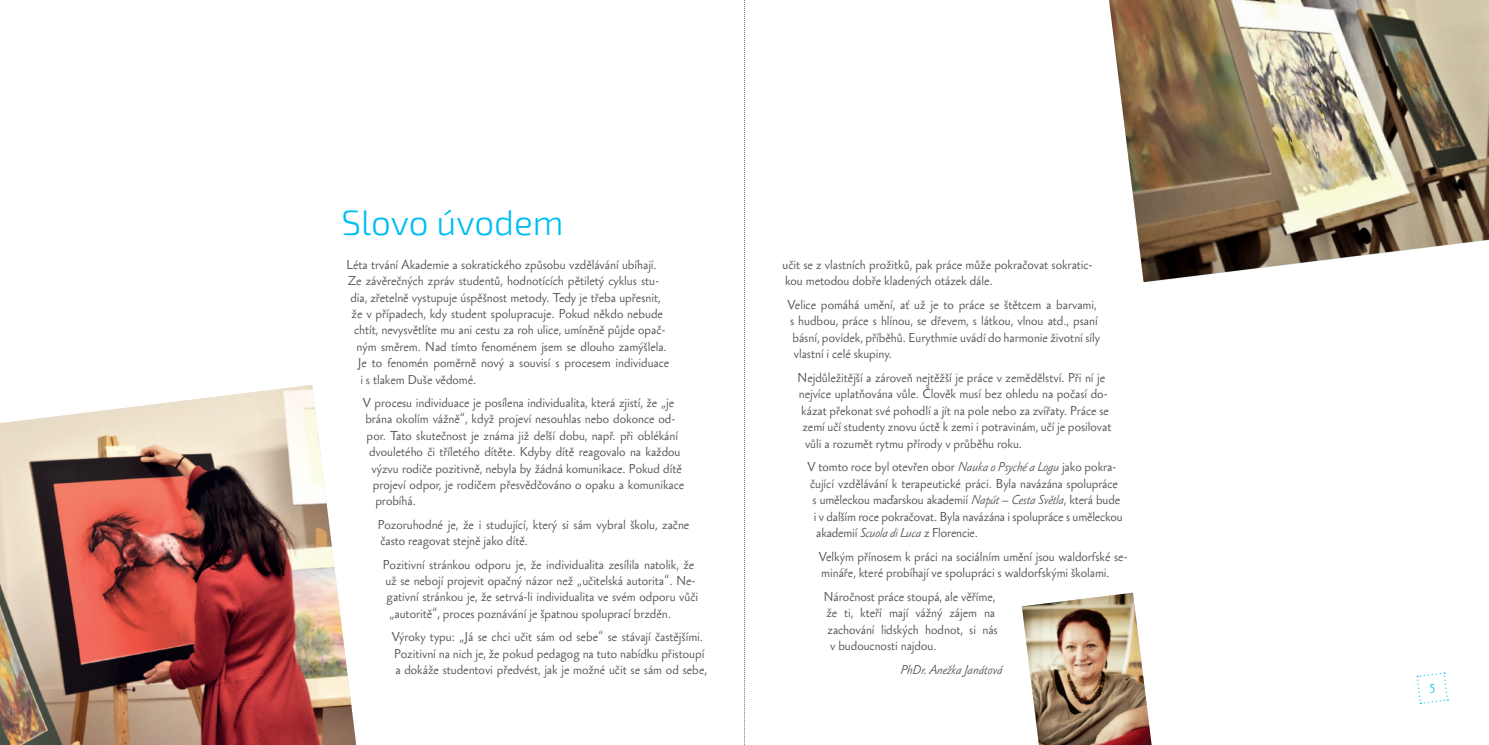
<style>
.page{position:relative;width:1489px;height:745px;background:#fff}
.page>*{position:absolute;margin:0;border:0;box-sizing:border-box;transform-origin:0 0}
.t1{font:300 35px "Exo 2";color:#01bdf2}
.t2{font:11.88px/16.4px "Sebastian Light Pro";color:#4b4c4d}
.t3{font:italic 11.88px "Sebastian Light Pro";color:#4b4c4d}
.t4{font:11.88px "Sebastian Light Pro";color:#01bdf2}
.s1{font-style:italic}
</style>
<div class="page">
<svg style="left:1416px;top:672px;width:32px;height:31px"></svg>
<img style="left:0;top:385px;width:356px;height:359px">
<img style="left:1109px;top:0;width:379px;height:282px">
<img style="left:1022px;top:592px;width:129px;height:152px">
<svg style="left:744px;top:0;width:1px;height:745px"></svg>
<h1 class="t1" style="left:341px;top:202px;width:223px">Slovo úvodem</h1>
<p class="t2" style="left:346px;top:256px;width:310px">Léta trvání Akademie a sokratického způsobu vzdělávání ubíhají.</p>
<p class="t2" style="left:348px;top:273px;width:313px">Ze závěrečných zpráv studentů, hodnotících pětiletý cyklus stu-</p>
<p class="t2" style="left:350px;top:289px;width:311px">dia, zřetelně vystupuje úspěšnost metody. Tedy je třeba upřesnit,</p>
<p class="t2" style="left:351px;top:305px;width:313px">že v případech, kdy student spolupracuje. Pokud někdo nebude</p>
<p class="t2" style="left:354px;top:322px;width:313px">chtít, nevysvětlíte mu ani cestu za roh ulice, umíněně půjde opač-</p>
<p class="t2" style="left:356px;top:338px;width:310px">ným směrem. Nad tímto fenoménem jsem se dlouho zamýšlela.</p>
<p class="t2" style="left:358px;top:354px;width:313px">Je to fenomén poměrně nový a souvisí s procesem individuace</p>
<p class="t2" style="left:360px;top:371px;width:116px">i s tlakem Duše vědomé.</p>
<p class="t2" style="left:363px;top:394px;width:313px">V procesu individuace je posílena individualita, která zjistí, že „je</p>
<p class="t2" style="left:365px;top:411px;width:311px">brána okolím vážně“, když projeví nesouhlas nebo dokonce od-</p>
<p class="t2" style="left:366px;top:427px;width:313px">por. Tato skutečnost je známa již delší dobu, např. při oblékání</p>
<p class="t2" style="left:369px;top:443px;width:313px">dvouletého či tříletého dítěte. Kdyby dítě reagovalo na každou</p>
<p class="t2" style="left:371px;top:460px;width:312px">výzvu rodiče pozitivně, nebyla by žádná komunikace. Pokud dítě</p>
<p class="t2" style="left:373px;top:476px;width:313px">projeví odpor, je rodičem přesvědčováno o opaku a komunikace</p>
<p class="t2" style="left:375px;top:492px;width:40px">probíhá.</p>
<p class="t2" style="left:378px;top:516px;width:313px">Pozoruhodné je, že i studující, který si sám vybral školu, začne často reagovat stejně jako dítě.</p>
<p class="t2" style="left:383px;top:556px;width:313px">Pozitivní stránkou odporu je, že individualita zesílila natolik, že</p>
<p class="t2" style="left:385px;top:572px;width:312px">už se nebojí projevit opačný názor než „učitelská autorita“. Ne-</p>
<p class="t2" style="left:386px;top:588px;width:313px">gativní stránkou je, že setrvá-li individualita ve svém odporu vůči</p>
<p class="t2" style="left:389px;top:605px;width:281px">„autoritě“, proces poznávání je špatnou spoluprací brzděn.</p>
<p class="t2" style="left:391px;top:628px;width:316px">Výroky typu: „Já se chci učit sám od sebe“ se stávají častějšími.<br>Pozitivní na nich je, že pokud pedagog na tuto nabídku přistoupí a dokáže studentovi předvést, jak je možné učit se sám od sebe,</p>
<p class="t2" style="left:782px;top:256px;width:312px">učit se z vlastních prožitků, pak práce může pokračovat sokratic&shy;kou metodou dobře kladených otázek dále.</p>
<p class="t2" style="left:787px;top:296px;width:310px">Velice pomáhá umění, ať už je to práce se štětcem a barvami,</p>
<p class="t2" style="left:790px;top:313px;width:309px">s hudbou, práce s hlínou, se dřevem, s látkou, vlnou atd., psaní</p>
<p class="t2" style="left:792px;top:329px;width:309px">básní, povídek, příběhů. Eurythmie uvádí do harmonie životní síly</p>
<p class="t2" style="left:793px;top:346px;width:98px">vlastní i celé skupiny.</p>
<p class="t2" style="left:797px;top:369px;width:309px">Nejdůležitější a zároveň nejtěžší je práce v zemědělství. Při ní je</p>
<p class="t2" style="left:798px;top:386px;width:310px">nejvíce uplatňována vůle. Člověk musí bez ohledu na počasí do-</p>
<p class="t2" style="left:801px;top:402px;width:309px">kázat překonat své pohodlí a jít na pole nebo za zvířaty. Práce se</p>
<p class="t2" style="left:802px;top:419px;width:310px">zemí učí studenty znovu úctě k zemi i potravinám, učí je posilovat</p>
<p class="t2" style="left:805px;top:435px;width:217px">vůli a rozumět rytmu přírody v průběhu roku.</p>
<p class="t2" style="left:807px;top:459px;width:310px">V tomto roce byl otevřen obor <span class="s1">Nauka o Psyché a Logu</span> jako pokra-</p>
<p class="t2" style="left:810px;top:475px;width:309px">čující vzdělávání k terapeutické práci. Byla navázána spolupráce</p>
<p class="t2" style="left:812px;top:492px;width:309px">s uměleckou maďarskou akademií <span class="s1">Napút – Cesta Světla</span>, která bude</p>
<p class="t2" style="left:813px;top:508px;width:310px">i v dalším roce pokračovat. Byla navázána i spolupráce s uměleckou</p>
<p class="t2" style="left:816px;top:524px;width:161px">akademií <span class="s1">Scuola di Luca</span> z Florencie.</p>
<p class="t2" style="left:818px;top:548px;width:310px">Velkým přínosem k práci na sociálním umění jsou waldorfské se&shy;mináře, které probíhají ve spolupráci s waldorfskými školami.</p>
<p class="t2" style="left:823px;top:588px;width:173px">Náročnost práce stoupá, ale věříme,</p>
<p class="t2" style="left:826px;top:604px;width:170px">že ti, kteří mají vážný zájem na</p>
<p class="t2" style="left:827px;top:621px;width:172px">zachování lidských hodnot, si nás</p>
<p class="t2" style="left:830px;top:637px;width:106px">v budoucnosti najdou.</p>
<p class="t3" style="left:900px;top:661px;width:104px">PhDr. Anežka Janátová</p>
<p class="t4" style="left:1428px;top:680px;width:8px">5</p>
</div>
